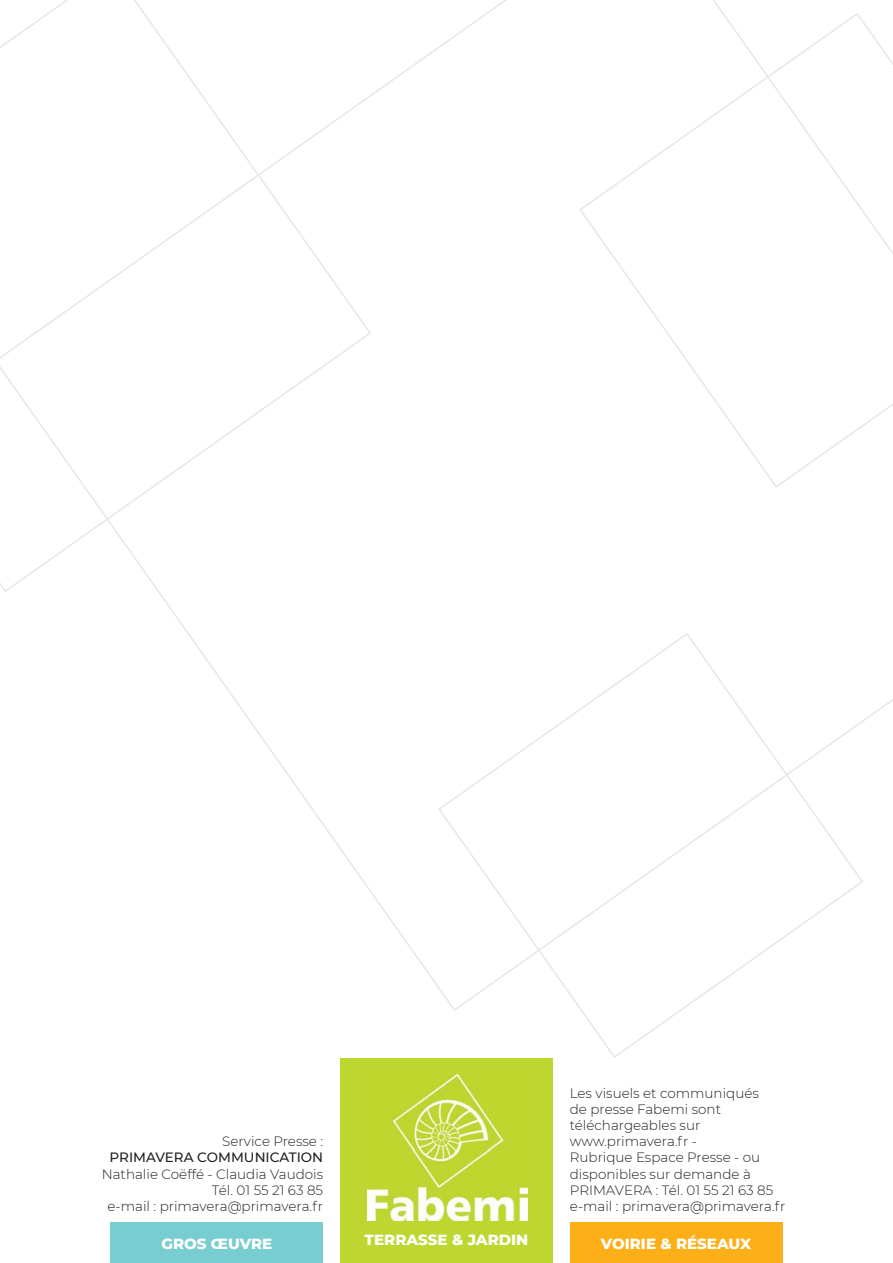
<style>
.page{position:relative;width:893px;height:1263px;background:#fff}
.page>*{position:absolute;margin:0;border:0;box-sizing:border-box;transform-origin:0 0}
.t1{font:800 15px "Montserrat";color:#fff}
.t2{font:300 13.5px/16.2px "Montserrat";color:#231f20;text-align:right}
.t3{font:500 13.5px "Montserrat";color:#231f20}
</style>
<div class="page">
<div style="left:111px;top:1222px;width:212px;height:41px;background:#78cdd0"></div>
<div style="left:340px;top:1059px;width:213px;height:204px;background:#bed730"></div>
<img style="left:368px;top:1074px;width:159px;height:147px">
<div style="left:570px;top:1222px;width:212px;height:41px;background:#fcaf17"></div>
<svg style="left:0;top:0;width:372px;height:593px"></svg>
<svg style="left:579px;top:12px;width:314px;height:476px"></svg>
<svg style="left:437px;top:633px;width:427px;height:426px"></svg>
<p class="t2" style="left:222px;top:1133px;width:102px">Service Presse :</p>
<p class="t3" style="left:110px;top:1149px;width:215px">PRIMAVERA COMMUNICATION</p>
<p class="t2" style="left:102px;top:1165px;width:223px">Nathalie Coëffé - Claudia Vaudois<br>Tél. 01 55 21 63 85<br>e-mail : primavera@primavera.fr</p>
<p class="t1" style="left:161px;top:1234px;width:112px">GROS ŒUVRE</p>
<p class="t2" style="left:570px;top:1084px;width:217px;text-align:left">Les visuels et communiqués<br>de presse Fabemi sont téléchargeables sur www.primavera.fr -<br>Rubrique Espace Presse - ou disponibles sur demande à<br>PRIMAVERA : Tél. 01 55 21 63 85 e-mail : primavera@primavera.fr</p>
<p class="t1" style="left:365px;top:1231px;width:165px">TERRASSE &amp; JARDIN</p>
<p class="t1" style="left:601px;top:1234px;width:152px">VOIRIE &amp; RÉSEAUX</p>
</div>
